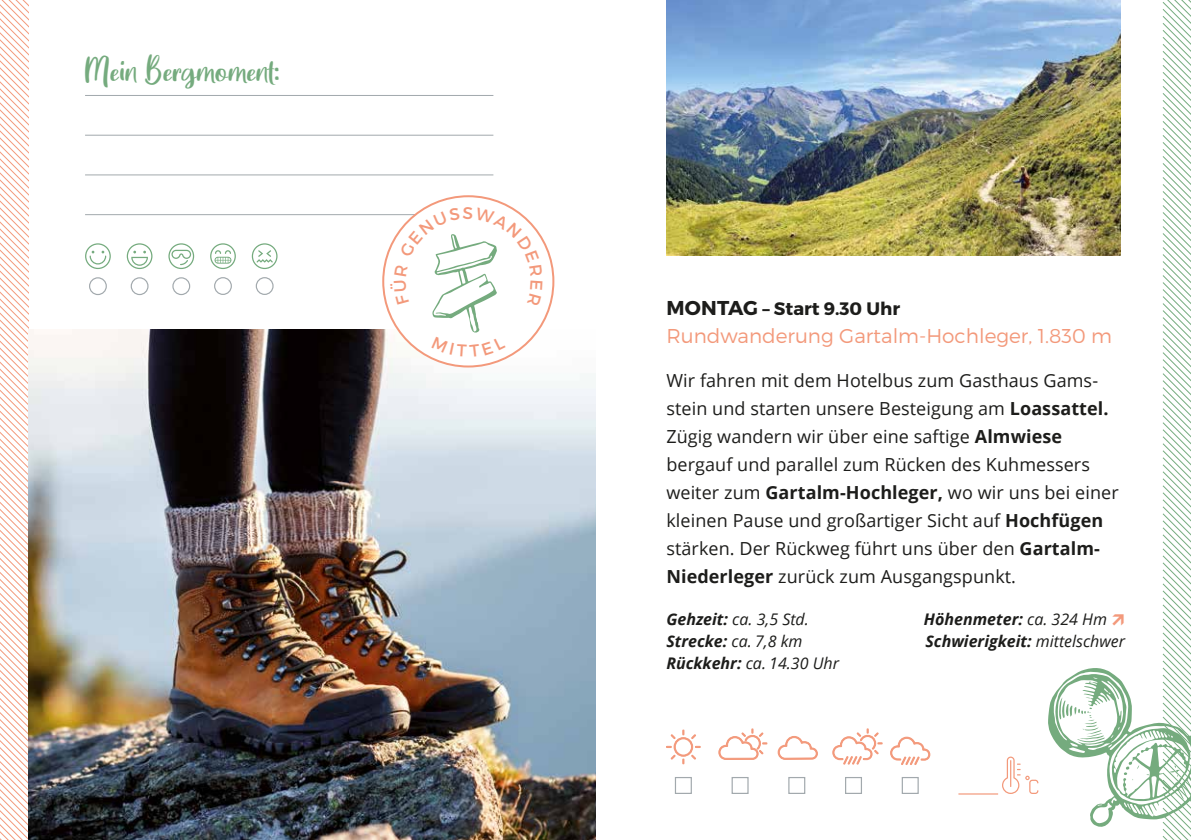
<style>
.page{position:relative;width:1191px;height:840px;background:#fff}
.page>*{position:absolute;margin:0;border:0;box-sizing:border-box;transform-origin:0 0}
.t1{font:300 20px "Montserrat";color:#f3997b}
.t2{font:20px "Great Wishes";letter-spacing:.02em;color:#75ab7e}
.t3{font:18px/28px "Open Sans";letter-spacing:.005em;color:#1d1d1b}
.t4{font:700 18px "Montserrat";color:#1d1d1b}
.t5{font:italic 700 16px "Open Sans";color:#1d1d1b}
.t6{font:italic 16px "Open Sans";color:#1d1d1b}
.s1{font-size:20px}
.s2{font-weight:700}
.s3{font-weight:400}
</style>
<div class="page">
<div style="left:675px;top:776px;width:17px;height:17px;border:1px solid #a2a9ad"></div>
<svg style="left:666px;top:729px;width:34px;height:34px"></svg>
<div style="left:731px;top:776px;width:17px;height:17px;border:1px solid #a2a9ad"></div>
<svg style="left:718px;top:728px;width:49px;height:31px"></svg>
<div style="left:788px;top:776px;width:17px;height:17px;border:1px solid #a2a9ad"></div>
<svg style="left:778px;top:736px;width:39px;height:23px"></svg>
<div style="left:845px;top:776px;width:17px;height:17px;border:1px solid #a2a9ad"></div>
<svg style="left:832px;top:728px;width:50px;height:35px"></svg>
<div style="left:901px;top:776px;width:17px;height:17px;border:1px solid #a2a9ad"></div>
<svg style="left:890px;top:736px;width:40px;height:28px"></svg>
<svg style="left:1002px;top:756px;width:36px;height:37px"></svg>
<hr style="left:958px;top:793px;width:40px;height:1px;background:#f3997b">
<img style="left:666px;top:0;width:382px;height:255px">
<svg style="left:0;top:0;width:28px;height:839px"></svg>
<hr style="left:85px;top:95px;width:408px;height:1px;background:#a2a9ad">
<hr style="left:85px;top:135px;width:408px;height:1px;background:#a2a9ad">
<hr style="left:85px;top:174px;width:408px;height:1px;background:#a2a9ad">
<hr style="left:85px;top:214px;width:408px;height:1px;background:#a2a9ad">
<div style="left:89px;top:277px;width:18px;height:18px;border:1px solid #a2a9ad;border-radius:50%"></div>
<svg style="left:85px;top:243px;width:26px;height:26px"></svg>
<div style="left:131px;top:277px;width:18px;height:18px;border:1px solid #a2a9ad;border-radius:50%"></div>
<svg style="left:127px;top:243px;width:25px;height:26px"></svg>
<div style="left:172px;top:277px;width:18px;height:18px;border:1px solid #a2a9ad;border-radius:50%"></div>
<svg style="left:168px;top:243px;width:26px;height:26px"></svg>
<div style="left:214px;top:277px;width:18px;height:18px;border:1px solid #a2a9ad;border-radius:50%"></div>
<svg style="left:210px;top:243px;width:26px;height:26px"></svg>
<div style="left:256px;top:277px;width:18px;height:18px;border:1px solid #a2a9ad;border-radius:50%"></div>
<svg style="left:252px;top:243px;width:25px;height:26px"></svg>
<img style="left:28px;top:329px;width:567px;height:510px">
<svg style="left:383px;top:196px;width:170px;height:170px"></svg>
<svg style="left:1048px;top:0;width:143px;height:839px"></svg>
<svg style="left:390px;top:207px;width:153px;height:150px"></svg>
<p class="t2" style="left:85px;top:66px;width:196px">Mein Bergmoment:</p>
<p class="t4" style="left:666px;top:297px;width:235px"><span class="s1">MONTAG</span> – Start 9.30 Uhr</p>
<p class="t1" style="left:666px;top:323px;width:447px">Rundwanderung Gartalm-Hochleger, 1.830 m</p>
<p class="t3" style="left:666px;top:365px;width:454px">Wir fahren mit dem Hotelbus zum Gasthaus Gams&shy;stein und starten unsere Besteigung am <span class="s2">Loassattel.<br></span>Zügig wandern wir über eine saftige <span class="s2">Almwiese </span>bergauf und parallel zum Rücken des Kuhmessers weiter zum <span class="s2">Gartalm-Hochleger,</span> wo wir uns bei einer kleinen Pause und großartiger Sicht auf <span class="s2">Hochfügen </span>stärken. Der Rückweg führt uns über den <span class="s2">Gartalm-Niederleger</span> zurück zum Ausgangspunkt.</p>
<p class="t6" style="left:666px;top:607px;width:144px"><span class="s2">Gehzeit:</span> ca. 3,5 Std.</p>
<p class="t5" style="left:924px;top:607px;width:184px">Höhenmeter: <span class="s3">ca. 324 Hm</span></p>
<p class="t5" style="left:666px;top:629px;width:138px">Strecke: <span class="s3">ca. 7,8 km</span></p>
<p class="t5" style="left:925px;top:629px;width:201px">Schwierigkeit: <span class="s3">mittelschwer</span></p>
<p class="t6" style="left:666px;top:651px;width:174px"><span class="s2">Rückkehr:</span> ca. 14.30 Uhr</p>
</div>
